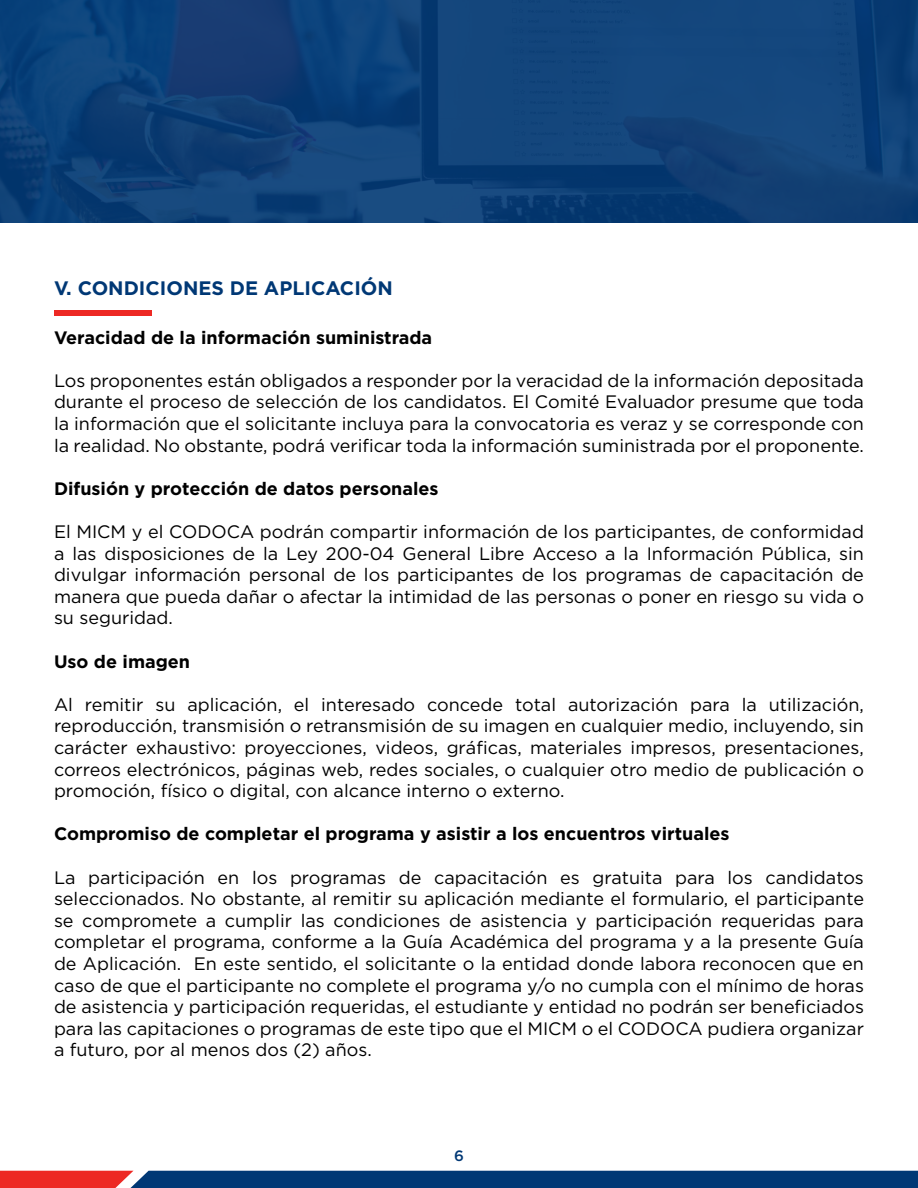
<style>
.page{position:relative;width:918px;height:1188px;background:#fff}
.page>*{position:absolute;margin:0;border:0;box-sizing:border-box;transform-origin:0 0}
.t1{font:700 19.5px "Gotham Pro";color:#003875}
.t2{font:18px/21.6px "Gotham Pro";color:#000;text-align:justify}
.t3{font:700 18px "Gotham Pro";color:#000}
.t4{font:500 15px "Gotham Pro";color:#003875}
</style>
<div class="page">
<svg style="left:0;top:1171px;width:918px;height:17px;background:#24396c"></svg>
<div style="left:54px;top:310px;width:98px;height:6px;background:#ed2924"></div>
<div style="left:0;top:0;width:918px;height:222px;background:linear-gradient(to right,#0d3f77,#124379)"></div>
<p class="t1" style="left:54px;top:277px;width:340px">V. CONDICIONES DE APLICACIÓN</p>
<p class="t3" style="left:54px;top:327px;width:380px">Veracidad de la información suministrada</p>
<p class="t2" style="left:54px;top:370px;width:812px">Los proponentes están obligados a responder por la veracidad de la información depositada durante el proceso de selección de los candidatos. El Comité Evaluador presume que toda la información que el solicitante incluya para la convocatoria es veraz y se corresponde con la realidad. No obstante, podrá verificar toda la información suministrada por el proponente.</p>
<p class="t3" style="left:54px;top:478px;width:386px">Difusión y protección de datos personales</p>
<p class="t2" style="left:54px;top:521px;width:812px">El MICM y el CODOCA podrán compartir información de los participantes, de conformidad a las disposiciones de la Ley 200-04 General Libre Acceso a la Información Pública, sin divulgar información personal de los participantes de los programas de capacitación de manera que pueda dañar o afectar la intimidad de las personas o poner en riesgo su vida o su seguridad.</p>
<p class="t3" style="left:54px;top:651px;width:138px">Uso de imagen</p>
<p class="t2" style="left:54px;top:694px;width:812px">Al remitir su aplicación, el interesado concede total autorización para la utilización, reproducción, transmisión o retransmisión de su imagen en cualquier medio, incluyendo, sin carácter exhaustivo: proyecciones, videos, gráficas, materiales impresos, presentaciones, correos electrónicos, páginas web, redes sociales, o cualquier otro medio de publicación o promoción, físico o digital, con alcance interno o externo.</p>
<p class="t3" style="left:54px;top:824px;width:677px">Compromiso de completar el programa y asistir a los encuentros virtuales</p>
<p class="t2" style="left:54px;top:866px;width:812px">La participación en los programas de capacitación es gratuita para los candidatos seleccionados. No obstante, al remitir su aplicación mediante el formulario, el participante se compromete a cumplir las condiciones de asistencia y participación requeridas para completar el programa, conforme a la Guía Académica del programa y a la presente Guía de Aplicación. En este sentido, el solicitante o la entidad donde labora reconocen que en caso de que el participante no complete el programa y/o no cumpla con el mínimo de horas de asistencia y participación requeridas, el estudiante y entidad no podrán ser beneficiados para las capitaciones o programas de este tipo que el MICM o el CODOCA pudiera organizar a futuro, por al menos dos (2) años.</p>
<p class="t4" style="left:454px;top:1147px;width:11px">6</p>
</div>
